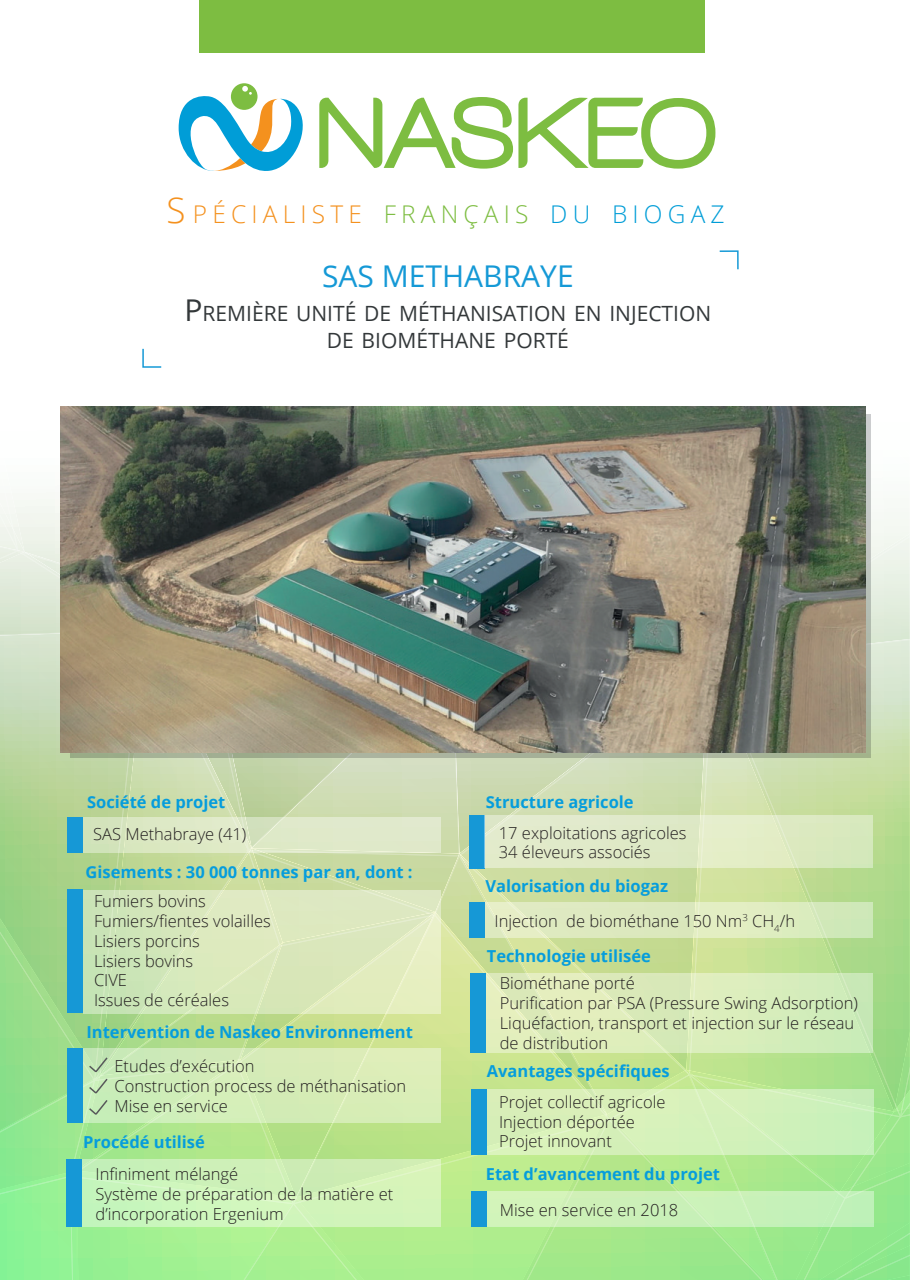
<style>
.page{position:relative;width:910px;height:1280px;background:#fff}
.page>*{position:absolute;margin:0;border:0;box-sizing:border-box;transform-origin:0 0}
.t1{font:30px "Open Sans";color:#1599d6}
.t2{font:300 24.45px "Open Sans";letter-spacing:.215em;color:#f4911e}
.t3{font:21px/27px "Open Sans";color:#33383a;text-align:center}
.t4{font:300 16.5px/19.8px "Open Sans";color:#231f20}
.t5{font:700 16.5px "Open Sans";color:#069ddc}
.s1{font-size:34.8px}
.s2{color:#7dbd41}
.s3{color:#009dd7}
.s4{font-size:30px}
.s5{font-weight:700;color:#069ddc}
</style>
<div class="page">
<svg style="left:179px;top:0;width:536px;height:171px"></svg>
<div style="left:200px;top:0;width:505px;height:52px;background:#7dbd41"></div>
<img style="left:0;top:250px;width:910px;height:1030px">
<h2 class="t2" style="left:166px;top:204px;width:560px"><span class="s1">S</span>PÉCIALISTE <span class="s2">FRANÇAIS</span> <span class="s3">DU BIOGAZ</span></h2>
<h1 class="t1" style="left:322px;top:264px;width:253px">SAS METHABRAYE</h1>
<p class="t3" style="left:185px;top:302px;width:528px"><span class="s4">P</span>REMIÈRE UNITÉ DE MÉTHANISATION EN INJECTION<br>DE BIOMÉTHANE PORTÉ</p>
<p class="t5" style="left:87px;top:795px;width:140px">Société de projet</p>
<p class="t4" style="left:93px;top:826px;width:155px">SAS Methabraye (41)</p>
<p class="t5" style="left:86px;top:866px;width:329px">Gisements : 30 000 tonnes par an, dont :</p>
<p class="t4" style="left:94px;top:893px;width:178px">Fumiers bovins<br>Fumiers/fientes volailles<br>Lisiers porcins<br>Lisiers bovins<br>CIVE<br>Issues de céréales</p>
<p class="t5" style="left:86px;top:1025px;width:328px">Intervention de Naskeo Environnement</p>
<p class="t4" style="left:114px;top:1058px;width:293px">Etudes d’exécution<br>Construction process de méthanisation<br>Mise en service</p>
<p class="t5" style="left:83px;top:1135px;width:123px">Procédé utilisé</p>
<p class="t4" style="left:96px;top:1164px;width:299px">Infiniment mélangé<br>Système de préparation de la matière et d’incorporation Ergenium</p>
<p class="t5" style="left:486px;top:795px;width:149px">Structure agricole</p>
<p class="t4" style="left:499px;top:822px;width:189px">17 exploitations agricoles<br>34 éleveurs associés</p>
<p class="t4" style="left:495px;top:871px;width:302px;line-height:34.5px;text-indent:-9px"><span class="s5">Valorisation du biogaz<br></span>Injection de biométhane 150 Nm<sup>3</sup> CH<sub>4</sub>/h</p>
<p class="t5" style="left:487px;top:949px;width:166px">Technologie utilisée</p>
<p class="t4" style="left:500px;top:975px;width:360px">Biométhane porté<br>Purification par PSA (Pressure Swing Adsorption)<br>Liquéfaction, transport et injection sur le réseau de distribution</p>
<p class="t5" style="left:487px;top:1059px;width:184px">Avantages spécifiques</p>
<p class="t4" style="left:499px;top:1091px;width:168px">Projet collectif agricole<br>Injection déportée<br>Projet innovant</p>
<p class="t5" style="left:486px;top:1168px;width:236px">Etat d’avancement du projet</p>
<p class="t4" style="left:500px;top:1201px;width:180px">Mise en service en 2018</p>
</div>
